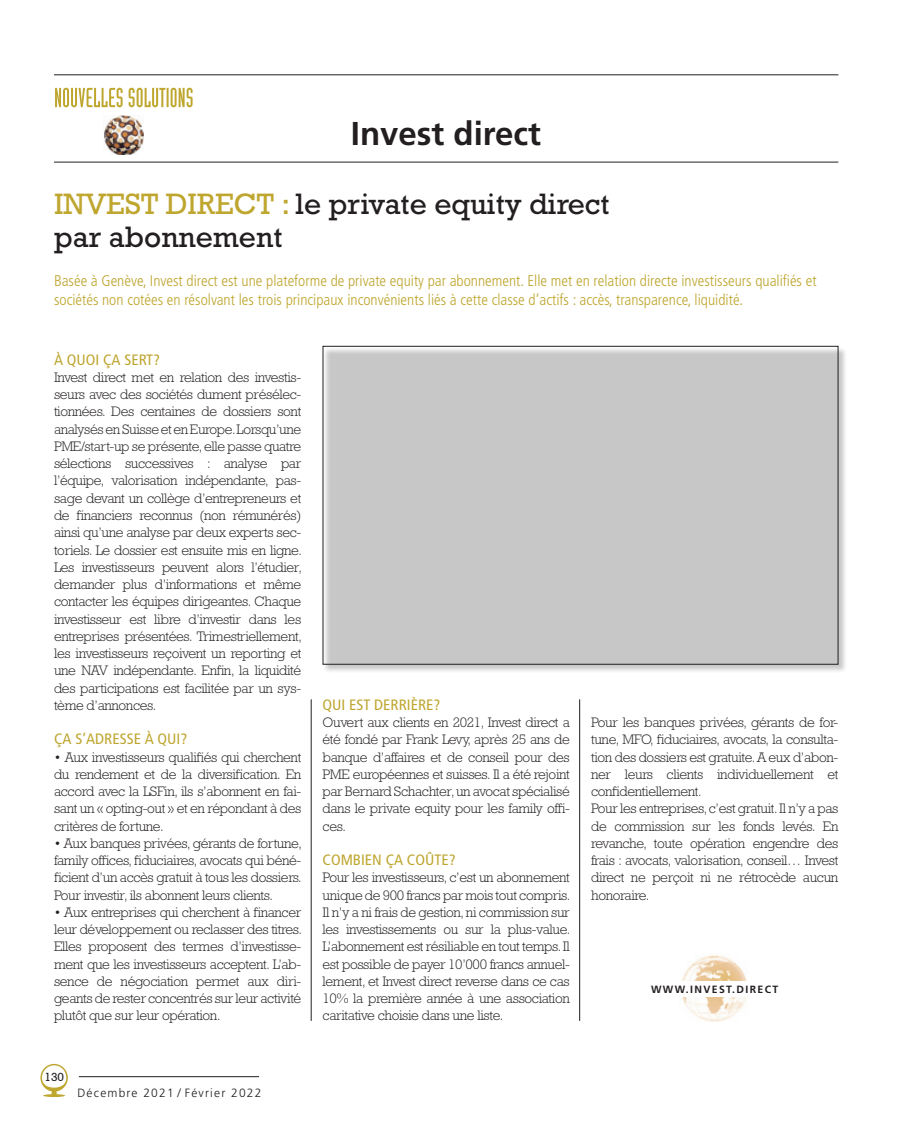
<style>
.page{position:relative;width:915px;height:1140px;background:#fff}
.page>*{position:absolute;margin:0;border:0;box-sizing:border-box;transform-origin:0 0}
.t1{font:700 33px "Frutiger LT";color:#231f20}
.t2{font:30px/33px "Rockwell";color:#231f20}
.t3{font:300 condensed 15.45px/18.8px "Frutiger LT";color:#bea62f}
.t4{font:condensed 15px "Frutiger LT";color:#bea62f;scale:1.05 1}
.t5{font:300 13.95px/17.2px "Rockwell";letter-spacing:-.025em;color:#231f20;text-align:justify}
.t6{font:300 12px "Frutiger LT";letter-spacing:.1em;color:#231f20}
.t7{font:12px "Rockwell";color:#231f20}
.t8{font:700 10.5px "Frutiger LT";letter-spacing:.13em;color:#231f20}
.s1{color:#bea62f}
</style>
<div class="page">
<svg style="left:55px;top:88px;width:137px;height:19px"></svg>
<hr style="left:54px;top:74px;width:784px;height:1px;background:#231f20">
<hr style="left:54px;top:162px;width:784px;height:1px;background:#231f20">
<img style="left:104px;top:116px;width:40px;height:39px">
<img style="left:682px;top:955px;width:65px;height:67px">
<div style="left:591px;top:981px;width:247px;height:15px;background:#fff"></div>
<div style="left:322px;top:346px;width:530px;height:333px;background:#231f20;opacity:.25"></div>
<div style="left:322px;top:346px;width:516px;height:318px;border:1px solid #231f20"></div>
<hr style="left:311px;top:699px;width:1px;height:321px;background:#231f20">
<hr style="left:579px;top:699px;width:1px;height:321px;background:#231f20">
<hr style="left:79px;top:1076px;width:180px;height:1px;background:#231f20">
<svg style="left:40px;top:1063px;width:28px;height:34px"></svg>
<p class="t1" style="left:351px;top:114px;width:192px">INVEST DIRECT</p>
<p class="t2" style="left:54px;top:187px;width:557px"><span class="s1">Invest direct :</span> le private equity direct par abonnement</p>
<p class="t3" style="left:54px;top:271px;width:763px">Basée à Genève, Invest direct est une plateforme de private equity par abonnement. Elle met en relation directe investisseurs qualifiés et sociétés non cotées en résolvant les trois principaux inconvénients liés à cette classe d’actifs : accès, transparence, liquidité.</p>
<p class="t4" style="left:54px;top:351px;width:103px">À QUOI ÇA SERT?</p>
<p class="t5" style="left:54px;top:368px;width:249px">Invest direct met en relation des investis&shy;seurs avec des sociétés dument présélec&shy;tionnées. Des centaines de dossiers sont analysés en Suisse et en Europe. Lorsqu’une PME/start-up se présente, elle passe quatre sélections successives : analyse par l’équipe, valorisation indépendante, pas&shy;sage devant un collège d’entrepreneurs et de financiers reconnus (non rémunérés) ainsi qu’une analyse par deux experts sec&shy;toriels. Le dossier est ensuite mis en ligne.<br>Les investisseurs peuvent alors l’étudier, demander plus d’informations et même contacter les équipes dirigeantes. Chaque investisseur est libre d’investir dans les entreprises présentées. Trimestriellement, les investisseurs reçoivent un reporting et une NAV indépendante. Enfin, la liquidité des participations est facilitée par un sys&shy;tème d’annonces.</p>
<p class="t4" style="left:54px;top:730px;width:128px">ÇA S’ADRESSE À QUI?</p>
<p class="t5" style="left:54px;top:748px;width:249px">• Aux investisseurs qualifiés qui cherchent du rendement et de la diversification. En accord avec la LSFin, ils s’abonnent en fai&shy;sant un « opting-out » et en répondant à des critères de fortune.</p>
<p class="t5" style="left:54px;top:834px;width:249px">• Aux banques privées, gérants de fortune, family offices, fiduciaires, avocats qui béné&shy;ficient d’un accès gratuit à tous les dossiers.<br>Pour investir, ils abonnent leurs clients.</p>
<p class="t5" style="left:54px;top:903px;width:249px">• Aux entreprises qui cherchent à financer leur développement ou reclasser des titres.<br>Elles proposent des termes d’investisse&shy;ment que les investisseurs acceptent. L’ab&shy;sence de négociation permet aux diri&shy;geants de rester concentrés sur leur activité plutôt que sur leur opération.</p>
<p class="t7" style="left:44px;top:1070px;width:21px">130</p>
<p class="t6" style="left:77px;top:1086px;width:185px">Décembre 2021 / Février 2022</p>
<p class="t4" style="left:322px;top:696px;width:114px">QUI EST DERRIÈRE?</p>
<p class="t5" style="left:322px;top:713px;width:249px">Ouvert aux clients en 2021, Invest direct a été fondé par Frank Levy, après 25 ans de banque d’affaires et de conseil pour des PME européennes et suisses. Il a été rejoint par Bernard Schachter, un avocat spécialisé dans le private equity pour les family offi&shy;ces.</p>
<p class="t4" style="left:322px;top:851px;width:128px">COMBIEN ÇA COÛTE?</p>
<p class="t5" style="left:322px;top:869px;width:249px">Pour les investisseurs, c’est un abonnement unique de 900 francs par mois tout compris.<br>Il n’y a ni frais de gestion, ni commission sur les investissements ou sur la plus-value.<br>L’abonnement est résiliable en tout temps. Il est possible de payer 10’000 francs annuel&shy;lement, et Invest direct reverse dans ce cas 10% la première année à une association caritative choisie dans une liste.</p>
<p class="t5" style="left:591px;top:713px;width:249px">Pour les banques privées, gérants de for&shy;tune, MFO, fiduciaires, avocats, la consulta&shy;tion des dossiers est gratuite. A eux d’abon&shy;ner leurs clients individuellement et confidentiellement.</p>
<p class="t5" style="left:591px;top:800px;width:249px">Pour les entreprises, c’est gratuit. Il n’y a pas de commission sur les fonds levés. En revanche, toute opération engendre des frais : avocats, valorisation, conseil… Invest direct ne perçoit ni ne rétrocède aucun honoraire.</p>
<p class="t8" style="left:650px;top:983px;width:129px">WWW.INVEST.DIRECT</p>
</div>
